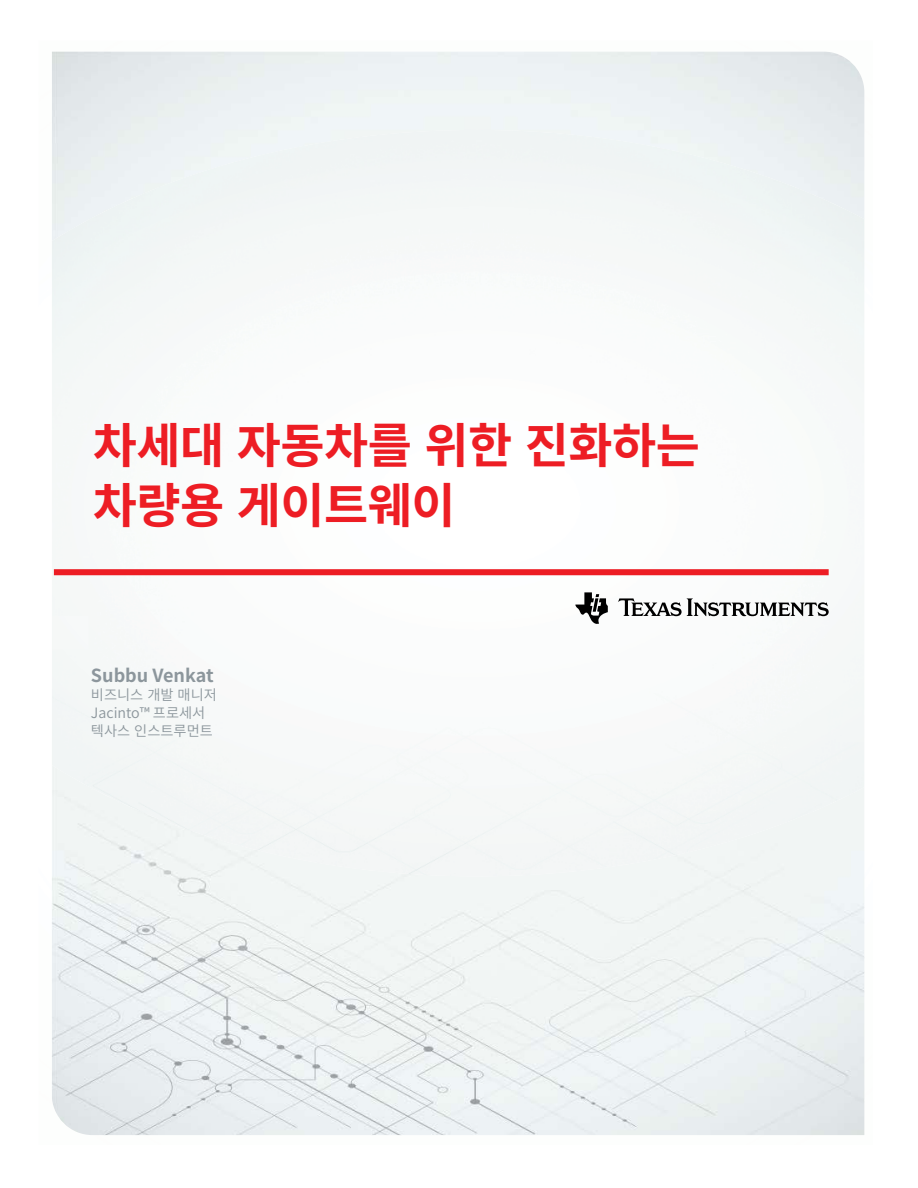
<style>
.page{position:relative;width:918px;height:1188px;background:#fff}
.page>*{position:absolute;margin:0;border:0;box-sizing:border-box;transform-origin:0 0}
.t1{font:700 48px/60px "Source Han Sans KR";letter-spacing:-.01em;color:#ed1d24}
.t2{font:700 18px "Source Han Sans KR";color:#8c969c}
.t3{font:14.25px/18px "Source Han Sans KR";color:#8c969c}
</style>
<div class="page">
<img style="left:864px;top:93px;width:1px;height:74px">
<img style="left:864px;top:907px;width:1px;height:228px">
<img style="left:52px;top:52px;width:812px;height:1083px">
<img style="left:159px;top:130px;width:653px;height:746px">
<div style="left:52px;top:187px;width:108px;height:633px;background:#f5f8f7"></div>
<div style="left:811px;top:193px;width:53px;height:620px;background:#f5f8f7"></div>
<svg style="left:575px;top:592px;width:33px;height:32px"></svg>
<svg style="left:618px;top:598px;width:211px;height:18px"></svg>
<div style="left:54px;top:569px;width:775px;height:6px;background:#ed1d24"></div>
<h1 class="t1" style="left:93px;top:416px;width:609px">차세대 자동차를 위한 진화하는 차량용 게이트웨이</h1>
<p class="t2" style="left:91px;top:665px;width:124px">Subbu Venkat</p>
<p class="t3" style="left:91px;top:686px;width:127px">비즈니스 개발 매니저<br>Jacinto™ 프로세서 텍사스 인스트루먼트</p>
</div>
